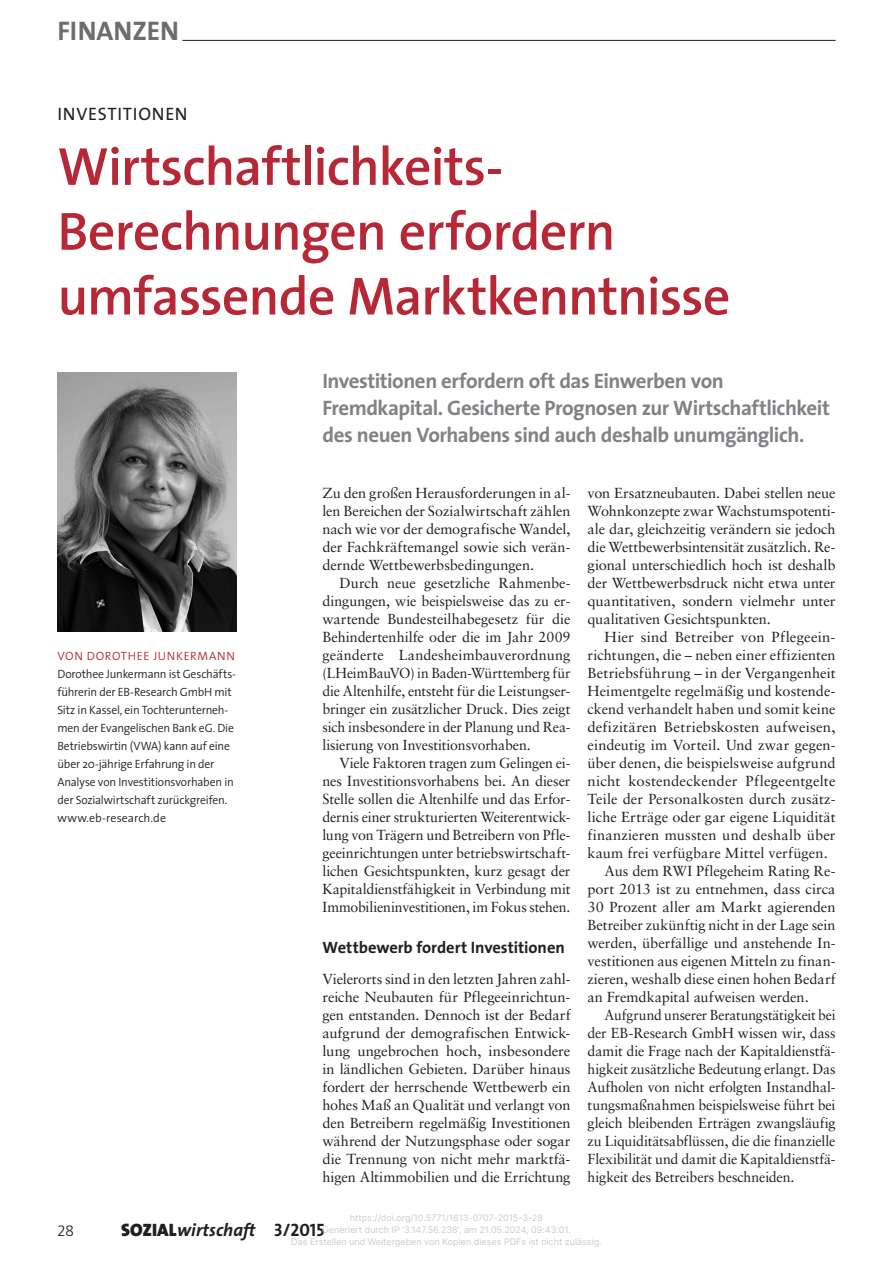
<style>
.page{position:relative;width:893px;height:1263px;background:#fff}
.page>*{position:absolute;margin:0;border:0;box-sizing:border-box;transform-origin:0 0}
.t1{font:600 54px/64.8px "The Sans";letter-spacing:-.02em;color:#b72837}
.t2{font:27px "The Sans Bold Caps";color:#6c6d70}
.t3{font:700 21px/27px "The Sans";letter-spacing:-.025em;color:#808285}
.t4{font:italic 700 18px "The Sans";color:#231f20}
.t5{font:18px "The Sans";letter-spacing:.04em;color:#231f20}
.t6{font:700 16.5px "The Sans";letter-spacing:-.005em;color:#231f20}
.t7{font:300 15px "Frutiger";color:#231f20}
.t8{font:14.55px/18px "Sabon LT Std";color:#231f20;text-align:justify}
.t9{font:14.55px "Sabon LT Std";color:#231f20;scale:.95 1}
.t10{font:300 12px/18px "The Sans";letter-spacing:-.015em;color:#231f20}
.t11{font:300 12px "The Sans";letter-spacing:.055em;color:#b72837}
.t12{font:9px/12px "Inter";color:#ccc;text-align:center}
.s1{font-weight:900;font-style:normal}
.s2{font-family:"The Sans Bold Caps";font-weight:400;font-style:normal}
</style>
<div class="page">
<hr style="left:57px;top:40px;width:779px;height:1px;background:#231f20">
<hr style="left:57px;top:38px;width:125px;height:3px;background:#fff">
<img style="left:57px;top:372px;width:179px;height:259px">
<h2 class="t2" style="left:57px;top:8px;width:123px">FINANZEN</h2>
<p class="t5" style="left:57px;top:102px;width:132px">INVESTITIONEN</p>
<h1 class="t1" style="left:57px;top:133px;width:674px">Wirtschaftlichkeits-<br>Berechnungen erfordern umfassende Marktkenntnisse</h1>
<h3 class="t3" style="left:322px;top:367px;width:509px">Investitionen erfordern oft das Einwerben von<br>Fremdkapital. Gesicherte Prognosen zur Wirtschaftlichkeit des neuen Vorhabens sind auch deshalb unumgänglich.</h3>
<p class="t8" style="left:322px;top:484px;width:250px">Zu den großen Herausforderungen in al&shy;len Bereichen der Sozialwirtschaft zählen nach wie vor der demografische Wandel, der Fachkräftemangel sowie sich verän&shy;dernde Wettbewerbsbedingungen.</p>
<p class="t8" style="left:322px;top:574px;width:250px;text-indent:17px">Durch neue gesetzliche Rahmenbe&shy;dingungen, wie beispielsweise das zu er&shy;wartende Bundesteilhabegesetz für die Behindertenhilfe oder die im Jahr 2009 geänderte Landesheimbauverordnung (LHeimBauVO) in Baden-Württemberg für die Altenhilfe, entsteht für die Leistungser&shy;bringer ein zusätzlicher Druck. Dies zeigt sich insbesondere in der Planung und Rea&shy;lisierung von Investitionsvorhaben.</p>
<p class="t8" style="left:322px;top:754px;width:250px;text-indent:17px">Viele Faktoren tragen zum Gelingen ei&shy;nes Investitionsvorhabens bei. An dieser Stelle sollen die Altenhilfe und das Erfor&shy;dernis einer strukturierten Weiterentwick&shy;lung von Trägern und Betreibern von Pfle&shy;geeinrichtungen unter betriebswirtschaft&shy;lichen Gesichtspunkten, kurz gesagt der Kapitaldienstfähigkeit in Verbindung mit Immobilieninvestitionen, im Fokus stehen.</p>
<p class="t6" style="left:322px;top:937px;width:244px">Wettbewerb fordert Investitionen</p>
<p class="t8" style="left:322px;top:970px;width:250px">Vielerorts sind in den letzten Jahren zahl&shy;reiche Neubauten für Pflegeeinrichtun&shy;gen entstanden. Dennoch ist der Bedarf aufgrund der demografischen Entwick&shy;lung ungebrochen hoch, insbesondere in ländlichen Gebieten. Darüber hinaus fordert der herrschende Wettbewerb ein hohes Maß an Qualität und verlangt von den Betreibern regelmäßig Investitionen während der Nutzungsphase oder sogar die Trennung von nicht mehr marktfä&shy;higen Altimmobilien und die Errichtung</p>
<p class="t8" style="left:587px;top:484px;width:250px">von Ersatzneubauten. Dabei stellen neue Wohnkonzepte zwar Wachstumspotenti&shy;ale dar, gleichzeitig verändern sie jedoch die Wettbewerbsintensität zusätzlich. Re&shy;gional unterschiedlich hoch ist deshalb der Wettbewerbsdruck nicht etwa unter quantitativen, sondern vielmehr unter qualitativen Gesichtspunkten.</p>
<p class="t8" style="left:604px;top:628px;width:233px">Hier sind Betreiber von Pflegeein-</p>
<p class="t8" style="left:587px;top:646px;width:250px">richtungen, die – neben einer effizienten</p>
<p class="t8" style="left:587px;top:664px;width:249px">Betriebsführung – in der Vergangenheit</p>
<p class="t8" style="left:587px;top:682px;width:250px">Heimentgelte regelmäßig und kostende-</p>
<p class="t8" style="left:587px;top:700px;width:250px">ckend verhandelt haben und somit keine</p>
<p class="t8" style="left:587px;top:718px;width:250px">defizitären Betriebskosten aufweisen,</p>
<p class="t8" style="left:587px;top:736px;width:250px">eindeutig im Vorteil. Und zwar gegen-</p>
<p class="t8" style="left:587px;top:754px;width:250px">über denen, die beispielsweise aufgrund</p>
<p class="t8" style="left:587px;top:772px;width:250px">nicht kostendeckender Pflegeentgelte</p>
<p class="t8" style="left:587px;top:790px;width:250px">Teile der Personalkosten durch zusätz-</p>
<p class="t8" style="left:587px;top:808px;width:250px">liche Erträge oder gar eigene Liquidität</p>
<p class="t8" style="left:587px;top:826px;width:250px">finanzieren mussten und deshalb über</p>
<p class="t8" style="left:587px;top:844px;width:242px">kaum frei verfügbare Mittel verfügen.</p>
<p class="t8" style="left:604px;top:862px;width:233px">Aus dem RWI Pflegeheim Rating Re-</p>
<p class="t8" style="left:587px;top:880px;width:249px">port 2013 ist zu entnehmen, dass circa</p>
<p class="t8" style="left:587px;top:898px;width:249px">30 Prozent aller am Markt agierenden</p>
<p class="t8" style="left:587px;top:916px;width:250px">Betreiber zukünftig nicht in der Lage sein</p>
<p class="t8" style="left:587px;top:934px;width:250px">werden, überfällige und anstehende In-</p>
<p class="t8" style="left:587px;top:952px;width:250px">vestitionen aus eigenen Mitteln zu finan-</p>
<p class="t8" style="left:587px;top:970px;width:249px">zieren, weshalb diese einen hohen Bedarf</p>
<p class="t8" style="left:587px;top:988px;width:223px">an Fremdkapital aufweisen werden.</p>
<p class="t9" style="left:604px;top:1006px;width:245px">Aufgrund unserer Beratungstätigkeit bei</p>
<p class="t8" style="left:587px;top:1024px;width:250px">der EB-Research GmbH wissen wir, dass</p>
<p class="t8" style="left:587px;top:1042px;width:250px">damit die Frage nach der Kapitaldienstfä-</p>
<p class="t8" style="left:587px;top:1060px;width:250px">higkeit zusätzliche Bedeutung erlangt. Das</p>
<p class="t8" style="left:587px;top:1078px;width:250px">Aufholen von nicht erfolgten Instandhal-</p>
<p class="t8" style="left:587px;top:1096px;width:250px">tungsmaßnahmen beispielsweise führt bei</p>
<p class="t8" style="left:587px;top:1114px;width:250px">gleich bleibenden Erträgen zwangsläufig</p>
<p class="t8" style="left:587px;top:1132px;width:250px">zu Liquiditätsabflüssen, die die finanzielle</p>
<p class="t8" style="left:587px;top:1150px;width:250px">Flexibilität und damit die Kapitaldienstfä-</p>
<p class="t8" style="left:587px;top:1168px;width:208px">higkeit des Betreibers beschneiden.</p>
<p class="t12" style="left:291px;top:1212px;width:312px">https://doi.org/10.5771/1613-0707-2015-3-28<br>Generiert durch IP '3.147.56.238', am 21.05.2024, 09:43:01.<br>Das Erstellen und Weitergeben von Kopien dieses PDFs ist nicht zulässig.</p>
<p class="t11" style="left:57px;top:646px;width:179px">VON DOROTHEE JUNKERMANN</p>
<p class="t10" style="left:57px;top:665px;width:180px">Dorothee Junkermann ist Geschäfts&shy;führerin der EB-Research GmbH mit Sitz in Kassel, ein Tochterunterneh&shy;men der Evangelischen Bank eG. Die Betriebswirtin (VWA) kann auf eine über 20-jährige Erfahrung in der Analyse von Investitionsvorhaben in der Sozialwirtschaft zurückgreifen. www.eb-research.de</p>
<p class="t7" style="left:57px;top:1222px;width:18px">28</p>
<p class="t4" style="left:121px;top:1215px;width:205px"><span class="s1">SOZIAL</span>wirtschaft <span class="s2">3/2015</span></p>
</div>
